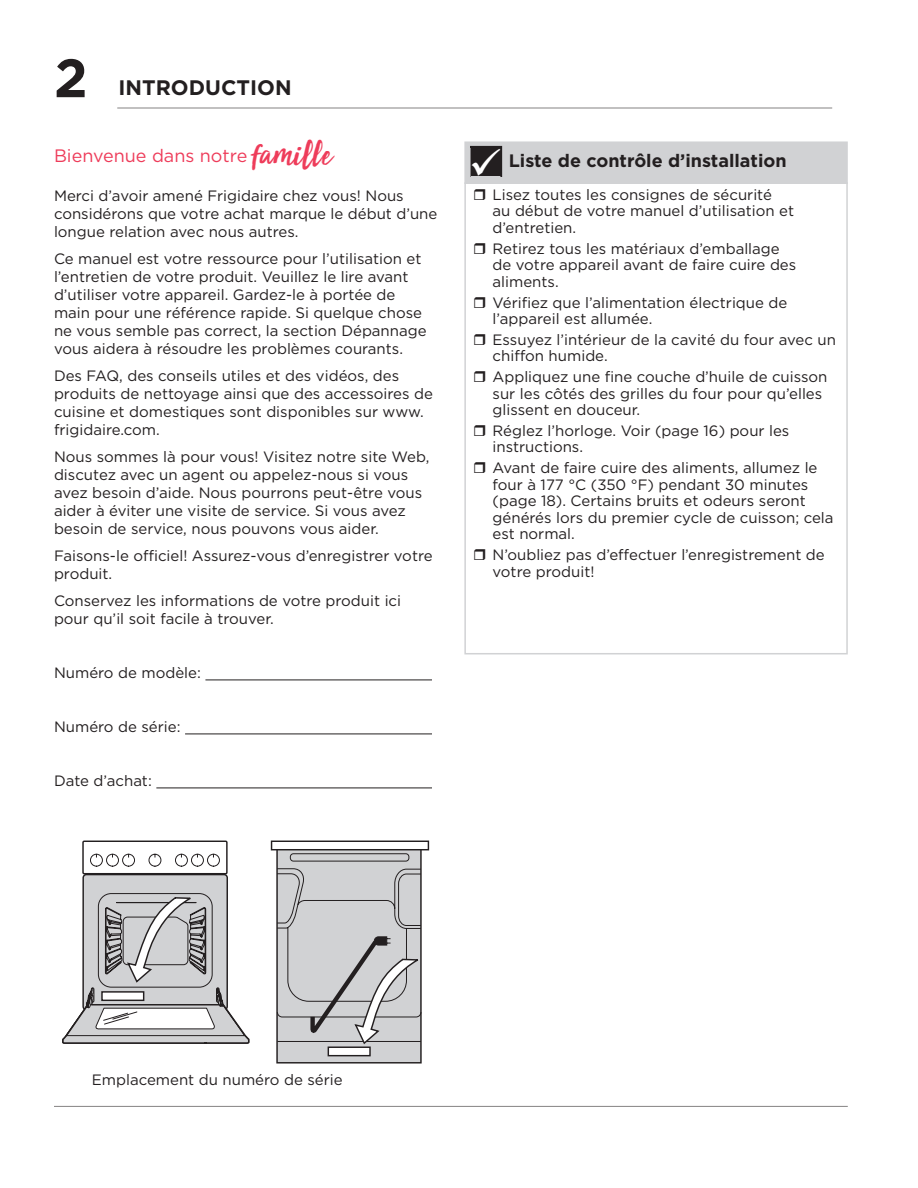
<style>
.page{position:relative;width:918px;height:1188px;background:#fff}
.page>*{position:absolute;margin:0;border:0;box-sizing:border-box;transform-origin:0 0}
.t1{font:700 54px "Gotham";color:#231f20}
.t2{font:700 21px "Gotham";color:#231f20}
.t3{font:700 18px "Gotham";color:#231f20}
.t4{font:18px "Gotham";color:#ee3c5a}
.t5{font:15px/18px "Gotham";color:#231f20}
.s1{font-family:"Custom Fresh";font-size:37.5px}
.s2{color:#fff}
</style>
<div class="page">
<hr style="left:54px;top:1106px;width:794px;height:1px;background:#231f20">
<div style="left:277px;top:850px;width:144px;height:213px;background:#d1d2d4"></div>
<div style="left:83px;top:875px;width:144px;height:135px;background:#d1d2d4;border-radius:3px"></div>
<div style="left:82px;top:841px;width:146px;height:33px;border:1px solid #231f20"></div>
<svg style="left:90px;top:853px;width:130px;height:14px"></svg>
<svg style="left:62px;top:896px;width:188px;height:148px"></svg>
<div style="left:328px;top:1047px;width:42px;height:9px;background:#fff"></div>
<div style="left:328px;top:1047px;width:43px;height:9px;border:1px solid #231f20"></div>
<svg style="left:270px;top:841px;width:159px;height:204px"></svg>
<hr style="left:117px;top:107px;width:715px;height:2px;background:#231f20">
<hr style="left:205px;top:680px;width:227px;height:1px;background:#231f20">
<hr style="left:185px;top:734px;width:247px;height:1px;background:#231f20">
<hr style="left:156px;top:788px;width:276px;height:1px;background:#231f20">
<div style="left:464px;top:141px;width:384px;height:43px;background:#d1d2d4;border:2px solid #d1d2d4"></div>
<div style="left:464px;top:182px;width:384px;height:472px;border:2px solid #d1d2d4"></div>
<svg style="left:471px;top:146px;width:31px;height:30px"></svg>
<h1 class="t1" style="left:54px;top:42px;width:35px">2</h1>
<h2 class="t2" style="left:118px;top:74px;width:175px">INTRODUCTION</h2>
<p class="t4" style="left:54px;top:144px;width:279px">Bienvenue dans notre <span class="s1">famille</span></p>
<p class="t5" style="left:54px;top:187px;width:385px">Merci d’avoir amené Frigidaire chez vous! Nous considérons que votre achat marque le début d’une longue relation avec nous autres.</p>
<p class="t5" style="left:54px;top:250px;width:374px">Ce manuel est votre ressource pour l’utilisation et l’entretien de votre produit. Veuillez le lire avant d’utiliser votre appareil. Gardez-le à portée de main pour une référence rapide. Si quelque chose ne vous semble pas correct, la section Dépannage vous aidera à résoudre les problèmes courants.</p>
<p class="t5" style="left:54px;top:367px;width:380px">Des FAQ, des conseils utiles et des vidéos, des produits de nettoyage ainsi que des accessoires de cuisine et domestiques sont disponibles sur www. frigidaire.com.</p>
<p class="t5" style="left:54px;top:448px;width:377px">Nous sommes là pour vous! Visitez notre site Web, discutez avec un agent ou appelez-nous si vous avez besoin d’aide. Nous pourrons peut-être vous aider à éviter une visite de service. Si vous avez besoin de service, nous pouvons vous aider.</p>
<p class="t5" style="left:54px;top:547px;width:380px">Faisons-le officiel! Assurez-vous d’enregistrer votre produit.</p>
<p class="t5" style="left:54px;top:592px;width:349px">Conservez les informations de votre produit ici pour qu’il soit facile à trouver.</p>
<p class="t5" style="left:54px;top:664px;width:148px">Numéro de modèle:</p>
<p class="t5" style="left:54px;top:718px;width:128px">Numéro de série:</p>
<p class="t5" style="left:54px;top:772px;width:99px">Date d’achat:</p>
<p class="t3" style="left:469px;top:149px;width:319px"><span class="s2">✓</span> Liste de contrôle d’installation</p>
<p class="t5" style="left:493px;top:186px;width:303px;line-height:16.5px">Lisez toutes les consignes de sécurité<br>au début de votre manuel d’utilisation et d’entretien.</p>
<p class="t5" style="left:493px;top:240px;width:305px;line-height:16.5px">Retirez tous les matériaux d’emballage de votre appareil avant de faire cuire des aliments.</p>
<p class="t5" style="left:493px;top:294px;width:296px;line-height:16.5px">Vérifiez que l’alimentation électrique de l’appareil est allumée.</p>
<p class="t5" style="left:493px;top:331px;width:345px;line-height:16.5px">Essuyez l’intérieur de la cavité du four avec un chiffon humide.</p>
<p class="t5" style="left:493px;top:368px;width:336px;line-height:16.5px">Appliquez une fine couche d’huile de cuisson sur les côtés des grilles du four pour qu’elles glissent en douceur.</p>
<p class="t5" style="left:493px;top:422px;width:298px;line-height:16.5px">Réglez l’horloge. Voir (page 16) pour les instructions.</p>
<p class="t5" style="left:493px;top:459px;width:342px;line-height:16.5px">Avant de faire cuire des aliments, allumez le four à 177 °C (350 °F) pendant 30 minutes (page 18). Certains bruits et odeurs seront générés lors du premier cycle de cuisson; cela est normal.</p>
<p class="t5" style="left:493px;top:546px;width:334px;line-height:16.5px">N’oubliez pas d’effectuer l’enregistrement de votre produit!</p>
<p class="t5" style="left:92px;top:1070px;width:252px">Emplacement du numéro de série</p>
</div>
